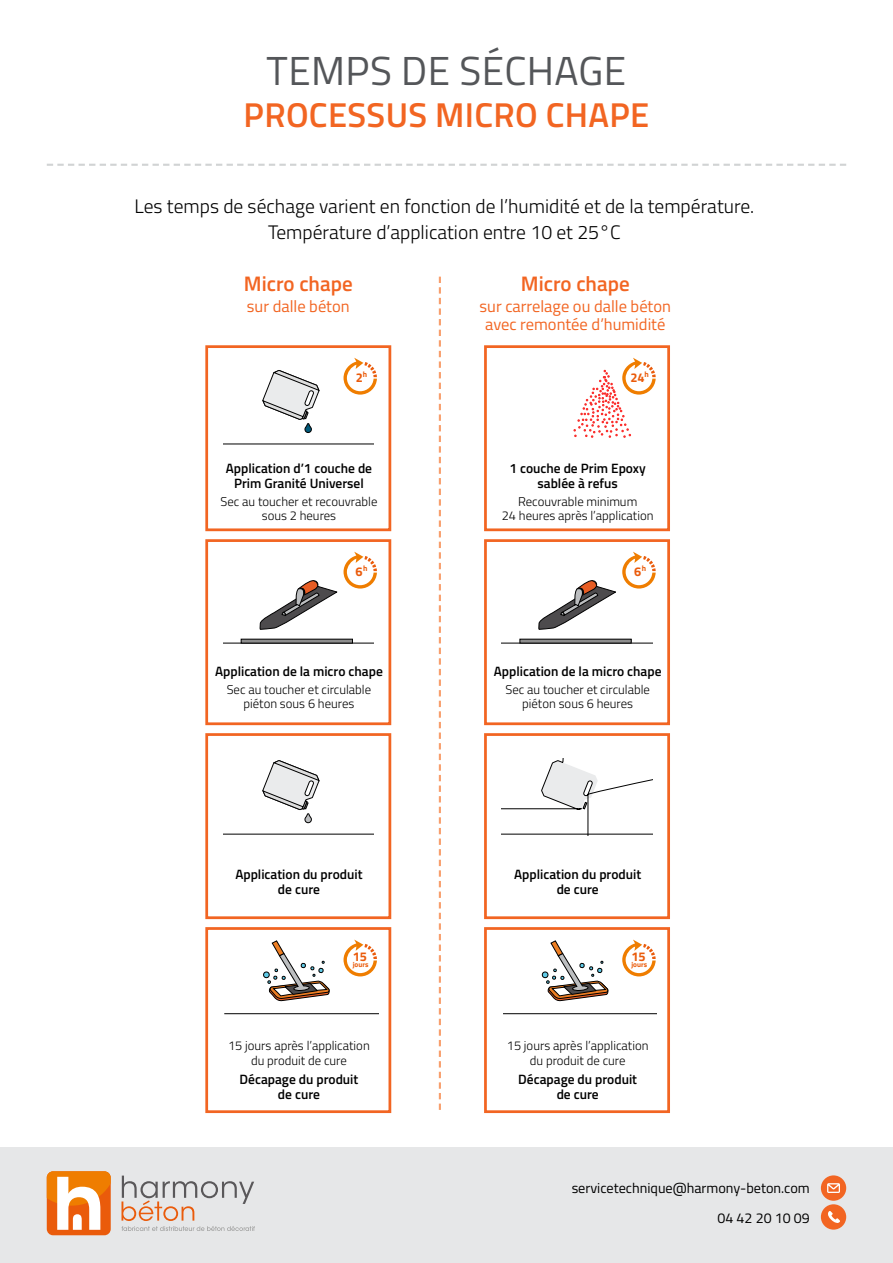
<style>
.page{position:relative;width:893px;height:1263px;background:#fff}
.page>*{position:absolute;margin:0;border:0;box-sizing:border-box;transform-origin:0 0}
.t1{font:40.5px "Titillium Web";letter-spacing:.01em;color:#545659}
.t2{font:600 34.5px "Titillium Web";letter-spacing:.01em;color:#f26522}
.t3{font:600 21px "Titillium Web";color:#f26522}
.t4{font:300 19.5px/25.5px "Titillium Web";color:#000;text-align:center}
.t5{font:16.5px/18px "Titillium Web";color:#f26522;text-align:center}
.t6{font:14.25px/30px "Titillium Web";color:#000;text-align:right}
.t7{font:600 13.5px/15px "Titillium Web";color:#000;text-align:center}
.t8{font:300 12.75px/14.2px "Titillium Web";color:#000;text-align:center}
.t9{font:700 12.75px "Titillium Web";color:#ea5b0b}
.t10{font:700 7.2px "Titillium Web";color:#ea5b0b}
</style>
<div class="page">
<div style="left:0;top:1148px;width:893px;height:115px;background:#e6e7e8"></div>
<div style="left:47px;top:1171px;width:64px;height:64px;background:#ea5b0b;border-radius:6px"></div>
<svg style="left:47px;top:1171px;width:64px;height:59px"></svg>
<svg style="left:121px;top:1175px;width:134px;height:56px"></svg>
<svg style="left:47px;top:164px;width:799px;height:2px"></svg>
<div style="left:821px;top:1175px;width:25px;height:26px;background:#f26522;border-radius:50%"></div>
<svg style="left:827px;top:1183px;width:13px;height:10px"></svg>
<div style="left:821px;top:1204px;width:25px;height:25px;background:#f26522;border-radius:50%"></div>
<svg style="left:828px;top:1211px;width:12px;height:12px"></svg>
<svg style="left:439px;top:277px;width:2px;height:833px"></svg>
<div style="left:205px;top:345px;width:186px;height:186px;border:3px solid #f26522"></div>
<div style="left:484px;top:345px;width:186px;height:186px;border:3px solid #f26522"></div>
<div style="left:205px;top:539px;width:186px;height:186px;border:3px solid #f26522"></div>
<div style="left:484px;top:539px;width:186px;height:186px;border:3px solid #f26522"></div>
<div style="left:205px;top:733px;width:186px;height:186px;border:3px solid #f26522"></div>
<div style="left:484px;top:733px;width:186px;height:186px;border:3px solid #f26522"></div>
<div style="left:205px;top:927px;width:186px;height:186px;border:3px solid #f26522"></div>
<div style="left:484px;top:927px;width:186px;height:186px;border:3px solid #f26522"></div>
<svg style="left:343px;top:552px;width:34px;height:36px"></svg>
<svg style="left:622px;top:552px;width:34px;height:36px"></svg>
<svg style="left:343px;top:358px;width:34px;height:37px"></svg>
<svg style="left:343px;top:939px;width:34px;height:37px"></svg>
<svg style="left:622px;top:939px;width:34px;height:37px"></svg>
<hr style="left:223px;top:444px;width:150px;height:1px;background:#000">
<svg style="left:262px;top:370px;width:57px;height:63px"></svg>
<hr style="left:223px;top:834px;width:150px;height:1px;background:#000">
<svg style="left:262px;top:760px;width:57px;height:63px"></svg>
<svg style="left:502px;top:758px;width:150px;height:77px"></svg>
<svg style="left:574px;top:358px;width:82px;height:79px"></svg>
<hr style="left:223px;top:643px;width:150px;height:1px;background:#000">
<svg style="left:259px;top:580px;width:78px;height:50px"></svg>
<div style="left:241px;top:639px;width:112px;height:4px;border:1px solid #000"></div>
<hr style="left:224px;top:1013px;width:154px;height:1px;background:#000">
<svg style="left:263px;top:940px;width:67px;height:61px"></svg>
<hr style="left:503px;top:1013px;width:154px;height:1px;background:#000">
<svg style="left:541px;top:940px;width:67px;height:61px"></svg>
<hr style="left:502px;top:643px;width:150px;height:1px;background:#000">
<svg style="left:538px;top:580px;width:78px;height:50px"></svg>
<div style="left:520px;top:639px;width:111px;height:4px;border:1px solid #000"></div>
<h1 class="t1" style="left:267px;top:41px;width:361px">TEMPS DE SÉCHAGE</h1>
<h2 class="t2" style="left:244px;top:89px;width:407px">PROCESSUS MICRO CHAPE</h2>
<h3 class="t4" style="left:135px;top:193px;width:621px">Les temps de séchage varient en fonction de l’humidité et de la température.<br>Température d’application entre 10 et 25°C</h3>
<h3 class="t3" style="left:244px;top:268px;width:110px">Micro chape</h3>
<p class="t5" style="left:247px;top:296px;width:104px">sur dalle béton</p>
<p class="t9" style="left:356px;top:368px;width:13px">2<sup>h</sup></p>
<p class="t7" style="left:226px;top:460px;width:148px">Application d’1 couche de<br>Prim Granité Universel</p>
<p class="t8" style="left:220px;top:494px;width:158px">Sec au toucher et recouvrable sous 2 heures</p>
<h3 class="t3" style="left:521px;top:268px;width:110px">Micro chape</h3>
<p class="t5" style="left:480px;top:296px;width:193px">sur carrelage ou dalle béton avec remontée d’humidité</p>
<p class="t9" style="left:631px;top:368px;width:20px">24<sup>h</sup></p>
<p class="t7" style="left:510px;top:460px;width:138px">1 couche de Prim Epoxy sablée à refus</p>
<p class="t8" style="left:502px;top:494px;width:153px">Recouvrable minimum<br>24 heures après l’application</p>
<p class="t9" style="left:355px;top:562px;width:14px">6<sup>h</sup></p>
<p class="t9" style="left:634px;top:562px;width:14px">6<sup>h</sup></p>
<p class="t7" style="left:215px;top:663px;width:169px">Application de la micro chape</p>
<p class="t8" style="left:227px;top:682px;width:146px">Sec au toucher et circulable piéton sous 6 heures</p>
<p class="t7" style="left:494px;top:663px;width:169px">Application de la micro chape</p>
<p class="t8" style="left:505px;top:682px;width:146px">Sec au toucher et circulable piéton sous 6 heures</p>
<p class="t7" style="left:235px;top:866px;width:129px">Application du produit de cure</p>
<p class="t7" style="left:514px;top:866px;width:129px">Application du produit de cure</p>
<p class="t10" style="left:353px;top:958px;width:17px"><sup>15</sup>jours</p>
<p class="t10" style="left:631px;top:958px;width:17px"><sup>15</sup>jours</p>
<p class="t8" style="left:228px;top:1037px;width:143px;line-height:15px">15 jours après l’application du produit de cure</p>
<p class="t7" style="left:240px;top:1071px;width:120px">Décapage du produit de cure</p>
<p class="t8" style="left:507px;top:1037px;width:143px;line-height:15px">15 jours après l’application du produit de cure</p>
<p class="t7" style="left:518px;top:1071px;width:120px">Décapage du produit de cure</p>
<p class="t6" style="left:572px;top:1172px;width:240px">servicetechnique@harmony-beton.com<br>04 42 20 10 09</p>
</div>
